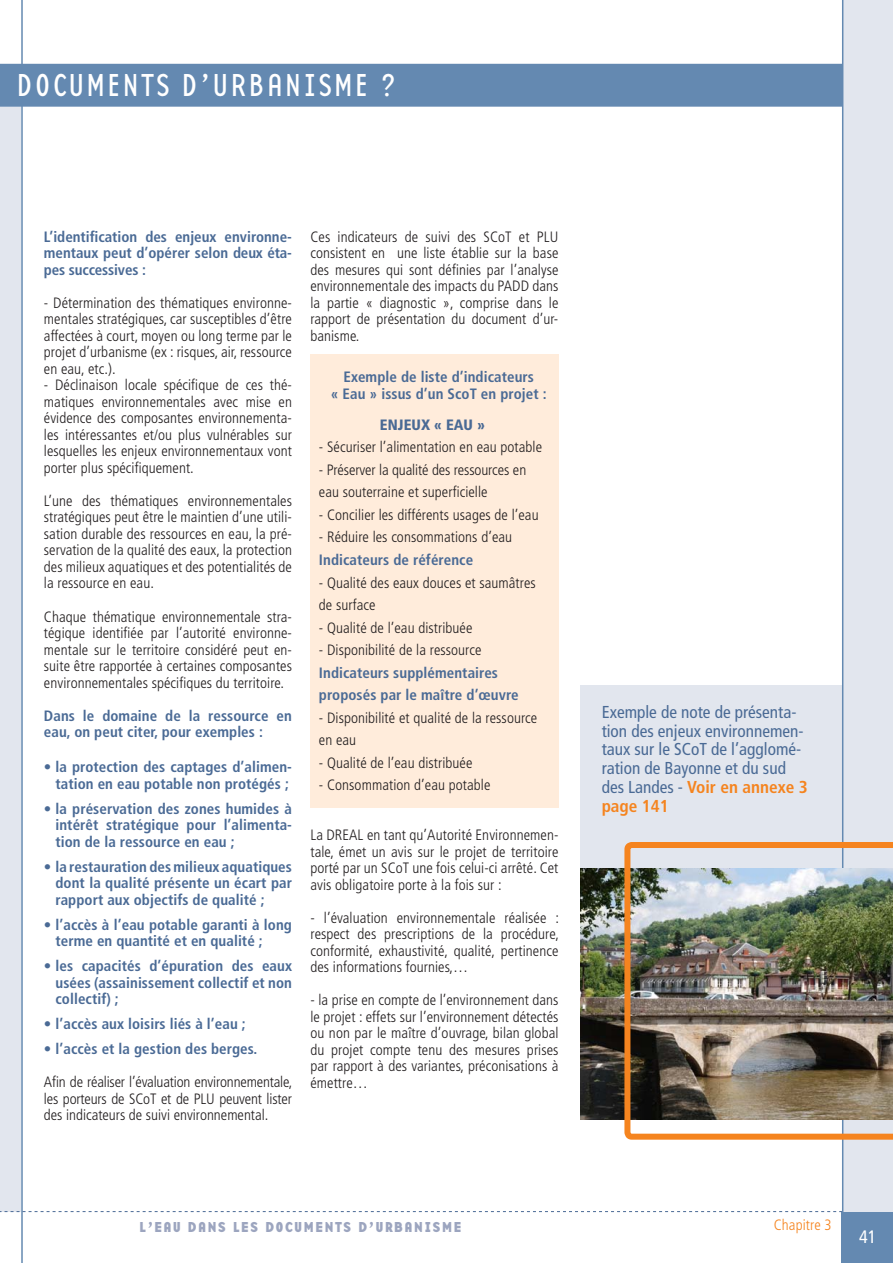
<style>
.page{position:relative;width:893px;height:1263px;background:#fff}
.page>*{position:absolute;margin:0;border:0;box-sizing:border-box;transform-origin:0 0}
.t1{font:33px "Base Twelve Sans";letter-spacing:.05em;color:#fff}
.t2{font:condensed 18px "Frutiger";color:#fff}
.t3{font:condensed 17.25px/18.8px "Frutiger";color:#4a6a95}
.t4{font:300 condensed 15px/16.5px "Frutiger";letter-spacing:.005em;color:#231f20;text-align:justify}
.t5{font:700 condensed 15px/16.5px "Frutiger";letter-spacing:.005em;color:#4a6a95;text-align:justify}
.t6{font:15px "Base Twelve Sans B";letter-spacing:.12em;color:#9ca5bf}
.t7{font:900 condensed 15px "Frutiger";letter-spacing:.005em;color:#4a6a95}
.t8{font:300 condensed 15px "Frutiger";letter-spacing:.005em;color:#f5841f}
.s1{font-weight:700;color:#f5841f}
</style>
<div class="page">
<div style="left:0;top:99px;width:580px;height:1113px;background:#e2e6ee"></div>
<div style="left:21px;top:92px;width:559px;height:1120px;background:#fff"></div>
<div style="left:310px;top:355px;width:248px;height:453px;background:#ffecdb"></div>
<hr style="left:21px;top:0;width:2px;height:1263px;background:#6489b1">
<div style="left:0;top:64px;width:842px;height:43px;background:#6489b1"></div>
<div style="left:580px;top:685px;width:313px;height:260px;background:#e2e6ee"></div>
<svg style="left:0;top:1211px;width:842px;height:1px"></svg>
<div style="left:843px;top:0;width:50px;height:1221px;background:#e2e6ee"></div>
<div style="left:842px;top:1212px;width:51px;height:51px;background:#6489b1"></div>
<hr style="left:842px;top:0;width:1px;height:1263px;background:#6489b1">
<img style="left:581px;top:868px;width:43px;height:252px">
<img style="left:624px;top:842px;width:269px;height:298px">
<h1 class="t1" style="left:16px;top:73px;width:382px">DOCUMENTS D’URBANISME ?</h1>
<p class="t5" style="left:44px;top:230px;width:250px">L’identification des enjeux environne&shy;mentaux peut d’opérer selon deux éta&shy;pes successives :</p>
<p class="t4" style="left:44px;top:296px;width:250px">- Détermination des thématiques environne&shy;mentales stratégiques, car susceptibles d’être affectées à court, moyen ou long terme par le projet d’urbanisme (ex : risques, air, ressource en eau, etc.).</p>
<p class="t4" style="left:44px;top:378px;width:250px">- Déclinaison locale spécifique de ces thé&shy;matiques environnementales avec mise en évidence des composantes environnementa&shy;les intéressantes et/ou plus vulnérables sur lesquelles les enjeux environnementaux vont porter plus spécifiquement.</p>
<p class="t4" style="left:44px;top:494px;width:250px">L’une des thématiques environnementales stratégiques peut être le maintien d’une utili&shy;sation durable des ressources en eau, la pré&shy;servation de la qualité des eaux, la protection des milieux aquatiques et des potentialités de la ressource en eau.</p>
<p class="t4" style="left:44px;top:609px;width:250px">Chaque thématique environnementale stra&shy;tégique identifiée par l’autorité environne&shy;mentale sur le territoire considéré peut en&shy;suite être rapportée à certaines composantes environnementales spécifiques du territoire.</p>
<p class="t5" style="left:44px;top:708px;width:249px">Dans le domaine de la ressource en eau, on peut citer, pour exemples :</p>
<p class="t5" style="left:44px;top:760px;width:250px;text-align:center">• la protection des captages d’alimen&shy;tation en eau potable non protégés ;</p>
<p class="t5" style="left:55px;top:801px;width:238px;text-indent:-12px">• la préservation des zones humides à intérêt stratégique pour l’alimenta&shy;tion de la ressource en eau ;</p>
<p class="t5" style="left:55px;top:859px;width:238px;text-indent:-12px">• la restauration des milieux aquatiques dont la qualité présente un écart par rapport aux objectifs de qualité ;</p>
<p class="t5" style="left:55px;top:917px;width:238px;text-indent:-12px">• l’accès à l’eau potable garanti à long terme en quantité et en qualité ;</p>
<p class="t5" style="left:55px;top:959px;width:238px;text-indent:-12px">• les capacités d’épuration des eaux usées (assainissement collectif et non collectif) ;</p>
<p class="t5" style="left:44px;top:1017px;width:203px">• l’accès aux loisirs liés à l’eau ;</p>
<p class="t5" style="left:44px;top:1042px;width:215px">• l’accès et la gestion des berges.</p>
<p class="t4" style="left:44px;top:1075px;width:250px">Afin de réaliser l’évaluation environnementale, les porteurs de SCoT et de PLU peuvent lister des indicateurs de suivi environnemental.</p>
<p class="t4" style="left:310px;top:230px;width:249px">Ces indicateurs de suivi des SCoT et PLU consistent en une liste établie sur la base des mesures qui sont définies par l’analyse environnementale des impacts du PADD dans la partie « diagnostic », comprise dans le rapport de présentation du document d’ur&shy;banisme.</p>
<p class="t5" style="left:331px;top:370px;width:217px;text-align:center">Exemple de liste d’indicateurs<br>« Eau » issus d’un ScoT en projet :</p>
<p class="t7" style="left:380px;top:419px;width:106px">ENJEUX « EAU »</p>
<p class="t4" style="left:319px;top:440px;width:225px">- Sécuriser l’alimentation en eau potable</p>
<p class="t4" style="left:319px;top:460px;width:209px;line-height:22.5px">- Préserver la qualité des ressources en eau souterraine et superficielle</p>
<p class="t4" style="left:319px;top:508px;width:221px">- Concilier les différents usages de l’eau</p>
<p class="t4" style="left:319px;top:530px;width:195px">- Réduire les consommations d’eau</p>
<p class="t5" style="left:319px;top:553px;width:156px">Indicateurs de référence</p>
<p class="t4" style="left:319px;top:572px;width:218px;line-height:22.5px">- Qualité des eaux douces et saumâtres de surface</p>
<p class="t4" style="left:319px;top:620px;width:155px">- Qualité de l’eau distribuée</p>
<p class="t4" style="left:319px;top:643px;width:164px">- Disponibilité de la ressource</p>
<p class="t5" style="left:319px;top:662px;width:201px;line-height:22.5px">Indicateurs supplémentaires proposés par le maître d’œuvre</p>
<p class="t4" style="left:319px;top:707px;width:220px;line-height:22.5px">- Disponibilité et qualité de la ressource en eau</p>
<p class="t4" style="left:319px;top:755px;width:155px">- Qualité de l’eau distribuée</p>
<p class="t4" style="left:319px;top:778px;width:173px">- Consommation d’eau potable</p>
<p class="t4" style="left:310px;top:828px;width:250px">La DREAL en tant qu’Autorité Environnemen&shy;tale, émet un avis sur le projet de territoire porté par un SCoT une fois celui-ci arrêté. Cet avis obligatoire porte à la fois sur :</p>
<p class="t4" style="left:310px;top:910px;width:250px">- l’évaluation environnementale réalisée : respect des prescriptions de la procédure, conformité, exhaustivité, qualité, pertinence des informations fournies,…</p>
<p class="t4" style="left:310px;top:993px;width:250px">- la prise en compte de l’environnement dans le projet : effets sur l’environnement détectés ou non par le maître d’ouvrage, bilan global du projet compte tenu des mesures prises par rapport à des variantes, préconisations à émettre…</p>
<p class="t6" style="left:140px;top:1222px;width:323px">L’EAU DANS LES DOCUMENTS D’URBANISME</p>
<p class="t3" style="left:602px;top:704px;width:208px">Exemple de note de présenta&shy;tion des enjeux environnemen&shy;taux sur le SCoT de l’agglomé&shy;ration de Bayonne et du sud des Landes - <span class="s1">Voir en annexe 3 page 141</span></p>
<p class="t8" style="left:774px;top:1219px;width:59px">Chapitre 3</p>
<p class="t2" style="left:859px;top:1230px;width:19px">41</p>
</div>
